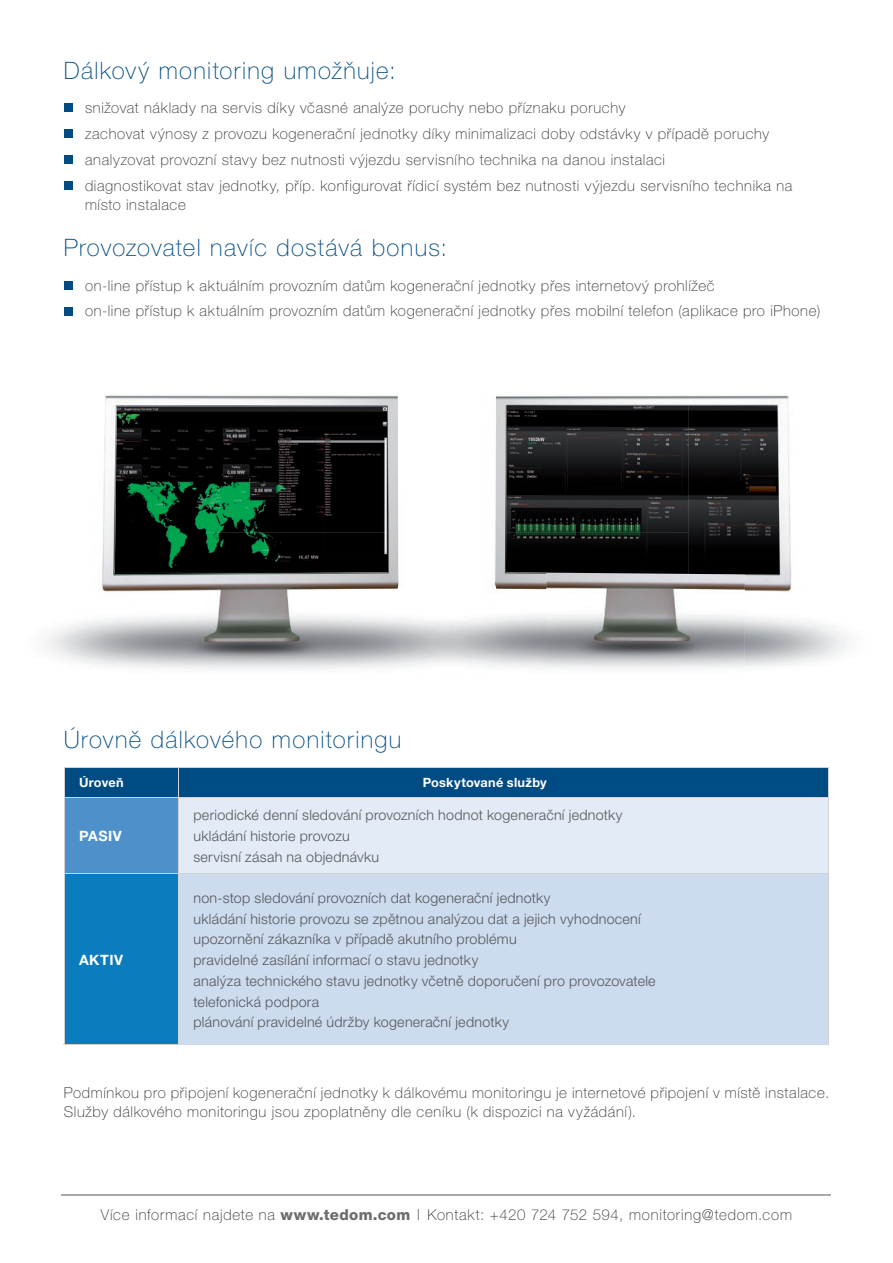
<style>
.page{position:relative;width:893px;height:1263px;background:#fff}
.page>*{position:absolute;margin:0;border:0;box-sizing:border-box;transform-origin:0 0}
.t1{font:100 24px "Helvetica Neue CE";letter-spacing:.055em;color:#004b84}
.t2{font:100 15px/26px "Helvetica Neue CE";letter-spacing:.045em;color:#312f30}
.t3{font:300 14.25px/20.7px "Helvetica Neue CE";letter-spacing:.02em;color:#57585a}
.t4{font:700 14.25px "Helvetica Neue CE";color:#fff}
.t5{font:700 12.75px "Helvetica Neue CE";letter-spacing:.02em;color:#fff}
.s1{font-weight:800;color:#6c6d70}
</style>
<div class="page">
<img style="left:44px;top:395px;width:354px;height:275px">
<img style="left:115px;top:406px;width:273px;height:168px">
<img style="left:496px;top:402px;width:50px;height:266px">
<img style="left:745px;top:455px;width:99px;height:211px">
<img style="left:546px;top:575px;width:199px;height:94px">
<img style="left:506px;top:405px;width:274px;height:170px">
<hr style="left:62px;top:1194px;width:769px;height:1px;background:#a8a9ad">
<div style="left:64px;top:797px;width:115px;height:77px;background:#4e91ca"></div>
<div style="left:179px;top:797px;width:650px;height:77px;background:#e2ebf6"></div>
<div style="left:64px;top:874px;width:115px;height:171px;background:#0b7cbe"></div>
<div style="left:179px;top:874px;width:650px;height:171px;background:#ccdbee"></div>
<div style="left:64px;top:767px;width:765px;height:30px;background:#004b84"></div>
<hr style="left:179px;top:797px;width:650px;height:1px;background:#d1d2d4">
<hr style="left:828px;top:798px;width:1px;height:75px;background:#d1d2d4">
<hr style="left:179px;top:873px;width:650px;height:1px;background:#d1d2d4">
<hr style="left:828px;top:874px;width:1px;height:171px;background:#d1d2d4">
<hr style="left:64px;top:798px;width:1px;height:75px;background:#d1d2d4">
<hr style="left:64px;top:874px;width:1px;height:170px;background:#d1d2d4">
<hr style="left:178px;top:798px;width:1px;height:75px;background:#d1d2d4">
<hr style="left:178px;top:874px;width:1px;height:170px;background:#d1d2d4">
<hr style="left:64px;top:797px;width:115px;height:1px;background:#d1d2d4">
<hr style="left:64px;top:873px;width:115px;height:1px;background:#d1d2d4">
<hr style="left:64px;top:1044px;width:115px;height:1px;background:#d1d2d4">
<div style="left:64px;top:104px;width:8px;height:8px;background:#004b84"></div>
<div style="left:64px;top:130px;width:8px;height:8px;background:#004b84"></div>
<div style="left:64px;top:155px;width:8px;height:9px;background:#004b84"></div>
<div style="left:64px;top:181px;width:8px;height:9px;background:#004b84"></div>
<div style="left:64px;top:281px;width:8px;height:8px;background:#004b84"></div>
<div style="left:64px;top:307px;width:8px;height:8px;background:#004b84"></div>
<h1 class="t1" style="left:64px;top:57px;width:333px">Dálkový monitoring umožňuje:</h1>
<p class="t2" style="left:85px;top:95px;width:709px">snižovat náklady na servis díky včasné analýze poruchy nebo příznaku poruchy<br>zachovat výnosy z provozu kogenerační jednotky díky minimalizaci doby odstávky v případě poruchy analyzovat provozní stavy bez nutnosti výjezdu servisního technika na danou instalaci<br>diagnostikovat stav jednotky, příp. konfigurovat řídicí systém bez nutnosti výjezdu servisního technika na</p>
<p class="t2" style="left:85px;top:192px;width:102px">místo instalace</p>
<h1 class="t1" style="left:64px;top:234px;width:385px">Provozovatel navíc dostává bonus:</h1>
<p class="t2" style="left:85px;top:272px;width:737px">on-line přístup k aktuálním provozním datům kogenerační jednotky přes internetový prohlížeč<br>on-line přístup k aktuálním provozním datům kogenerační jednotky přes mobilní telefon (aplikace pro iPhone)</p>
<h1 class="t1" style="left:64px;top:726px;width:339px">Úrovně dálkového monitoringu</h1>
<p class="t5" style="left:79px;top:776px;width:46px">Úroveň</p>
<p class="t5" style="left:423px;top:776px;width:126px">Poskytované služby</p>
<p class="t4" style="left:79px;top:828px;width:45px">PASIV</p>
<p class="t4" style="left:79px;top:952px;width:46px">AKTIV</p>
<p class="t3" style="left:193px;top:805px;width:430px">periodické denní sledování provozních hodnot kogenerační jednotky ukládání historie provozu<br>servisní zásah na objednávku</p>
<p class="t3" style="left:193px;top:888px;width:464px">non-stop sledování provozních dat kogenerační jednotky<br>ukládání historie provozu se zpětnou analýzou dat a jejich vyhodnocení upozornění zákazníka v případě akutního problému<br>pravidelné zasílání informací o stavu jednotky<br>analýza technického stavu jednotky včetně doporučení pro provozovatele telefonická podpora<br>plánování pravidelné údržby kogenerační jednotky</p>
<p class="t2" style="left:64px;top:1082px;width:767px;line-height:19.5px">Podmínkou pro připojení kogenerační jednotky k dálkovému monitoringu je internetové připojení v místě instalace.<br>Služby dálkového monitoringu jsou zpoplatněny dle ceníku (k dispozici na vyžádání).</p>
<p class="t2" style="left:101px;top:1202px;width:693px">Více informací najdete na <span class="s1">www.tedom.com</span> | Kontakt: +420 724 752 594, monitoring@tedom.com</p>
</div>
